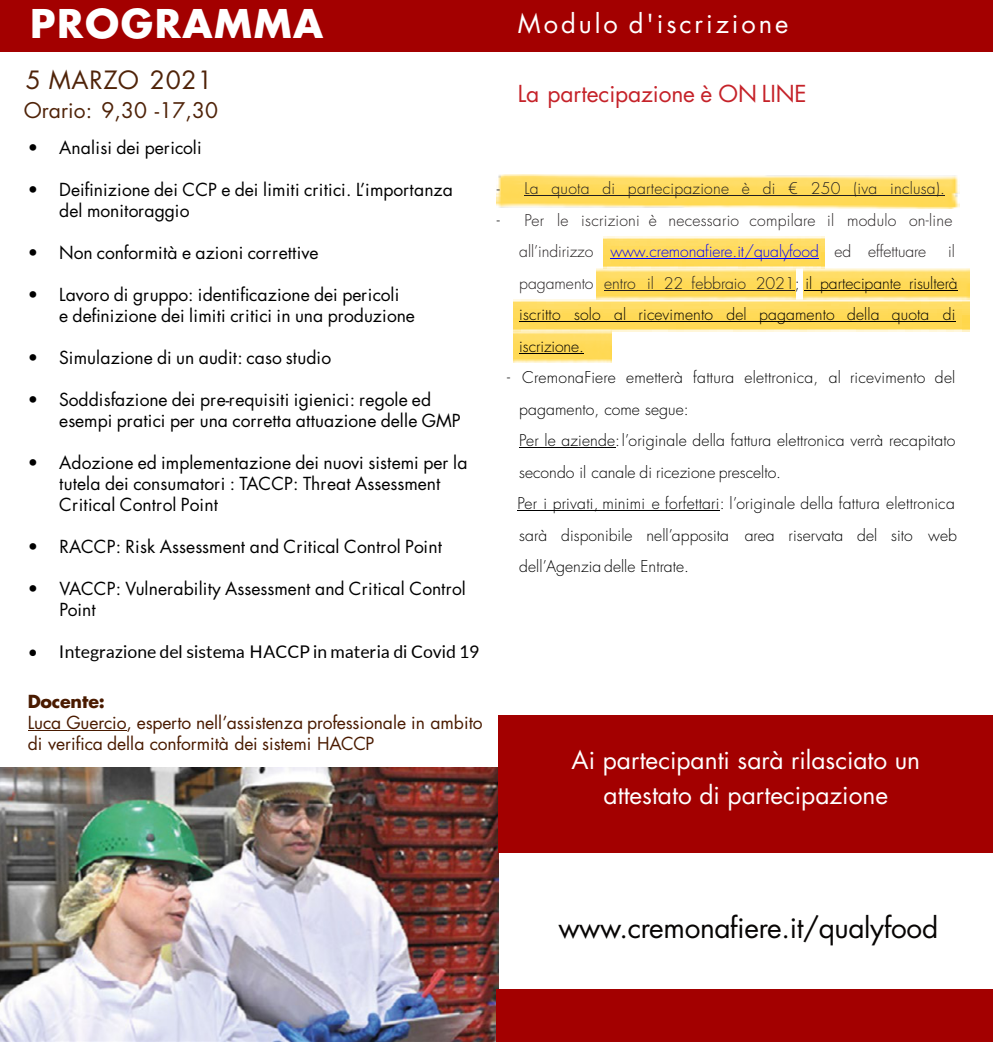
<style>
.page{position:relative;width:993px;height:1042px;background:#fff}
.page>*{position:absolute;margin:0;border:0;box-sizing:border-box;transform-origin:0 0}
.t1{font:700 38.5px "Futura LT Pro";letter-spacing:.04em;color:#fff}
.t2{font:28px "Futura LT Pro";letter-spacing:-.015em;color:#070504}
.t3{font:25.55px "Futura LT Pro";letter-spacing:.115em;color:#fff}
.t4{font:24.5px/35px "Futura LT Pro";color:#fff;text-align:center}
.t5{font:24.5px "Futura LT Pro";letter-spacing:.03em;color:rgb(74 28 0/.97)}
.t6{font:22.75px "Futura LT Pro";letter-spacing:-.005em;color:#c52229}
.t7{font:21px "Futura LT Pro";letter-spacing:.005em;color:rgb(74 28 0/.97)}
.t8{font:17.5px/21px "Futura LT Pro";color:#000}
.t9{font:17.5px/21px "Futura LT Pro";letter-spacing:-.01em;color:#4a1b01}
.t10{font:17.5px "Lato";letter-spacing:.005em;color:#000}
.t11{font:700 17.5px "Futura LT Pro";letter-spacing:-.015em;color:#4a1b01}
.t12{font:300 15.75px/31.5px "Futura LT Pro";letter-spacing:.01em;color:#000}
.t13{font:300 15.75px/31.5px "Futura LT Pro";letter-spacing:-.005em;color:#231f20;text-align:center}
.t14{font:300 15.75px "Futura LT Pro";letter-spacing:.015em;color:#231f20}
.s1{font-family:"Helvetica"}
.s2{color:#000}
.s3{color:#00f}
.s4{color:#231f20}
</style>
<div class="page">
<div style="left:0;top:0;width:496px;height:52px;background:#a30000"></div>
<img style="left:0;top:767px;width:498px;height:275px">
<hr style="left:28px;top:730px;width:98px;height:1px;background:#4a1b01">
<div style="left:497px;top:0;width:495px;height:52px;background:#a30000"></div>
<img style="left:496px;top:174px;width:463px;height:34px">
<img style="left:603px;top:236px;width:220px;height:32px">
<img style="left:596px;top:268px;width:198px;height:32px">
<img style="left:802px;top:268px;width:166px;height:32px">
<img style="left:513px;top:300px;width:455px;height:31px">
<img style="left:513px;top:331px;width:98px;height:31px">
<div style="left:498px;top:715px;width:494px;height:137px;background:#a30000"></div>
<hr style="left:524px;top:195px;width:420px;height:1px;background:#231f20">
<hr style="left:610px;top:258px;width:208px;height:1px;background:#00f">
<hr style="left:604px;top:290px;width:190px;height:1px;background:#231f20">
<hr style="left:804px;top:290px;width:153px;height:1px;background:#000">
<hr style="left:519px;top:321px;width:436px;height:1px;background:#000">
<hr style="left:519px;top:353px;width:64px;height:1px;background:#000">
<hr style="left:519px;top:447px;width:96px;height:1px;background:#000">
<hr style="left:517px;top:510px;width:202px;height:1px;background:#000">
<div style="left:496px;top:989px;width:496px;height:53px;background:#a30000"></div>
<h1 class="t1" style="left:30px;top:6px;width:294px">PROGRAMMA</h1>
<h3 class="t5" style="left:26px;top:69px;width:188px">5 MARZO 2021</h3>
<p class="t7" style="left:24px;top:101px;width:196px">Orario: 9,30 -17,30</p>
<p class="t8" style="left:28px;top:138px;width:175px">• Analisi dei pericoli</p>
<p class="t8" style="left:59px;top:180px;width:395px;text-indent:-31px">• Deifinizione dei CCP e dei limiti critici. L’importanza del monitoraggio</p>
<p class="t8" style="left:28px;top:243px;width:292px">• Non conformità e azioni correttive</p>
<p class="t8" style="left:59px;top:285px;width:357px;text-indent:-31px">• Lavoro di gruppo: identificazione dei pericoli<br>e definizione dei limiti critici in una produzione</p>
<p class="t8" style="left:28px;top:348px;width:305px">• Simulazione di un audit: caso studio</p>
<p class="t8" style="left:59px;top:390px;width:402px;text-indent:-31px">• Soddisfazione dei pre-requisiti igienici: regole ed esempi pratici per una corretta attuazione delle GMP</p>
<p class="t8" style="left:59px;top:453px;width:409px;text-indent:-31px">• Adozione ed implementazione dei nuovi sistemi per la tutela dei consumatori : TACCP: Threat Assessment<br>Critical Control Point</p>
<p class="t8" style="left:28px;top:537px;width:415px">• RACCP: Risk Assessment and Critical Control Point</p>
<p class="t8" style="left:59px;top:579px;width:408px;text-indent:-32px">• VACCP: Vulnerability Assessment and Critical Control<br>Point</p>
<p class="t10" style="left:28px;top:644px;width:453px">• Integrazione del sistema <span class="s1">H</span>ACCP in materia di Covid 19</p>
<p class="t11" style="left:28px;top:693px;width:79px">Docente:</p>
<p class="t9" style="left:28px;top:713px;width:456px">Luca Guercio, esperto nell’assistenza professionale in ambito di verifica della conformità dei sistemi HACCP</p>
<h3 class="t3" style="left:517px;top:12px;width:272px">Modulo d'iscrizione</h3>
<h3 class="t6" style="left:517px;top:83px;width:290px">La partecipazione è ON LINE</h3>
<p class="t14" style="left:496px;top:181px;width:449px"><span class="s2">-</span> La quota di partecipazione è di € 250 (iva inclusa).</p>
<p class="t13" style="left:496px;top:205px;width:457px"><span class="s2">-</span> Per le iscrizioni è necessario compilare il modulo on-line all’indirizzo <span class="s3">www.cremonafiere.it/qualyfood</span> ed effettuare</p>
<p class="t12" style="left:519px;top:236px;width:440px;text-indent:428px"><span class="s4">il pagamento entro il 22 febbraio 2021</span>; il partecipante risulterà iscritto solo al ricevimento del pagamento della quota di iscrizione.</p>
<p class="t12" style="left:517px;top:362px;width:441px;text-indent:-10px">- CremonaFiere emetterà fattura elettronica, al ricevimento del pagamento, come segue:<br>Per le aziende:l’originale della fattura elettronica verrà recapitato secondo il canale di ricezione prescelto.<br>Per i privati, minimi e forfettari: l’originale della fattura elettronica sarà disponibile nell’apposita area riservata del sito web dell’Agenzia delle Entrate.</p>
<h3 class="t4" style="left:571px;top:743px;width:350px">Ai partecipanti sarà rilasciato un attestato di partecipazione</h3>
<h2 class="t2" style="left:558px;top:915px;width:381px">www.cremonafiere.it/qualyfood</h2>
</div>
